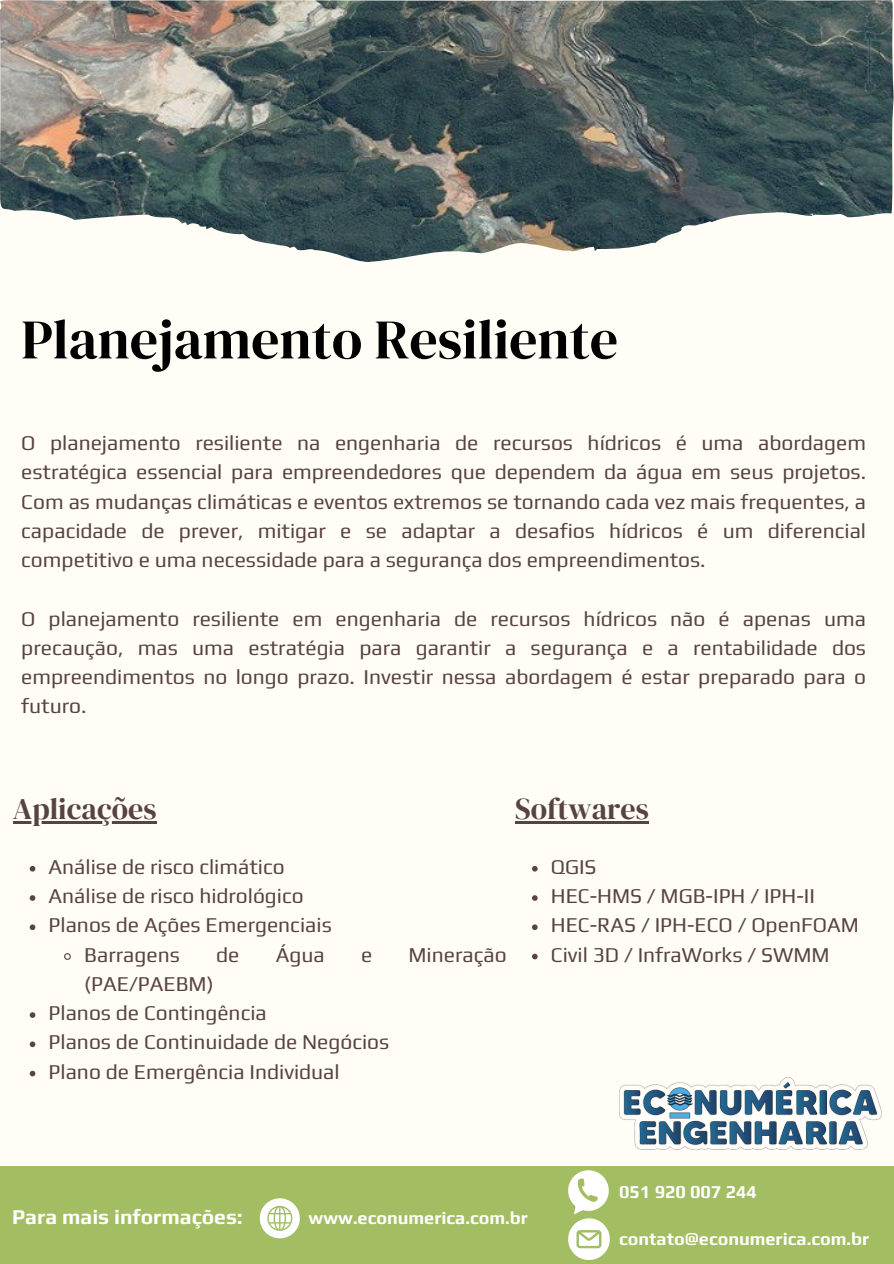
<style>
.page{position:relative;width:894px;height:1264px;background:#fff}
.page>*{position:absolute;margin:0;border:0;box-sizing:border-box;transform-origin:0 0}
.t1{font:55.8px "DM Serif Display";color:#000}
.t2{font:30px "DM Serif Display";color:#57433f}
.t3{font:21px/29.2px "Play";color:#57433f;text-align:justify}
.t4{font:700 21px "Play";color:#fff}
.t5{font:700 18px "Play";color:#fff}
</style>
<div class="page">
<div style="left:0;top:0;width:893px;height:1263px;background:#fffdf5"></div>
<div style="left:0;top:1165px;width:893px;height:98px;background:#a3bd62"></div>
<svg style="left:260px;top:1198px;width:40px;height:40px"></svg>
<svg style="left:568px;top:1170px;width:41px;height:89px"></svg>
<hr style="left:13px;top:821px;width:143px;height:2px;background:#57433f">
<svg style="left:30px;top:866px;width:5px;height:5px"></svg>
<svg style="left:30px;top:895px;width:5px;height:5px"></svg>
<svg style="left:30px;top:924px;width:5px;height:6px"></svg>
<svg style="left:64px;top:953px;width:7px;height:7px"></svg>
<svg style="left:30px;top:1012px;width:5px;height:5px"></svg>
<svg style="left:30px;top:1041px;width:5px;height:6px"></svg>
<svg style="left:30px;top:1070px;width:5px;height:6px"></svg>
<hr style="left:515px;top:821px;width:133px;height:2px;background:#57433f">
<svg style="left:532px;top:866px;width:5px;height:5px"></svg>
<svg style="left:532px;top:895px;width:5px;height:5px"></svg>
<svg style="left:532px;top:924px;width:5px;height:6px"></svg>
<svg style="left:532px;top:953px;width:5px;height:6px"></svg>
<img style="left:0;top:0;width:893px;height:262px">
<img style="left:619px;top:1077px;width:262px;height:72px">
<p class="t1" style="left:21px;top:300px;width:598px">Planejamento Resiliente</p>
<h2 class="t3" style="left:21px;top:428px;width:846px">O planejamento resiliente na engenharia de recursos hídricos é uma abordagem estratégica essencial para empreendedores que dependem da água em seus projetos.<br>Com as mudanças climáticas e eventos extremos se tornando cada vez mais frequentes, a capacidade de prever, mitigar e se adaptar a desafios hídricos é um diferencial competitivo e uma necessidade para a segurança dos empreendimentos.</h2>
<p class="t3" style="left:21px;top:603px;width:846px">O planejamento resiliente em engenharia de recursos hídricos não é apenas uma precaução, mas uma estratégia para garantir a segurança e a rentabilidade dos empreendimentos no longo prazo. Investir nessa abordagem é estar preparado para o futuro.</p>
<p class="t2" style="left:13px;top:787px;width:145px">Aplicações</p>
<p class="t3" style="left:49px;top:851px;width:238px">Análise de risco climático</p>
<p class="t3" style="left:49px;top:880px;width:257px">Análise de risco hidrológico</p>
<p class="t3" style="left:49px;top:910px;width:285px">Planos de Ações Emergenciais</p>
<p class="t3" style="left:84px;top:939px;width:97px">Barragens</p>
<p class="t3" style="left:216px;top:939px;width:25px">de</p>
<p class="t3" style="left:275px;top:939px;width:50px">Água</p>
<p class="t3" style="left:361px;top:939px;width:13px">e</p>
<p class="t3" style="left:408px;top:939px;width:100px">Mineração</p>
<p class="t3" style="left:84px;top:968px;width:131px">(PAE/PAEBM)</p>
<h2 class="t3" style="left:49px;top:997px;width:220px">Planos de Contingência</h2>
<p class="t3" style="left:49px;top:1027px;width:342px">Planos de Continuidade de Negócios</p>
<p class="t3" style="left:49px;top:1056px;width:292px">Plano de Emergência Individual</p>
<p class="t2" style="left:515px;top:787px;width:135px">Softwares</p>
<p class="t3" style="left:550px;top:851px;width:47px">QGIS</p>
<p class="t3" style="left:550px;top:880px;width:265px">HEC-HMS / MGB-IPH / IPH-II</p>
<p class="t3" style="left:550px;top:910px;width:309px">HEC-RAS / IPH-ECO / OpenFOAM</p>
<h3 class="t3" style="left:550px;top:939px;width:280px">Civil 3D / InfraWorks / SWMM</h3>
<p class="t4" style="left:12px;top:1204px;width:232px">Para mais informações:</p>
<h1 class="t5" style="left:308px;top:1207px;width:221px">www.econumerica.com.br</h1>
<h4 class="t5" style="left:619px;top:1181px;width:139px">051 920 007 244</h4>
<h4 class="t5" style="left:619px;top:1228px;width:251px">contato@econumerica.com.br</h4>
</div>
